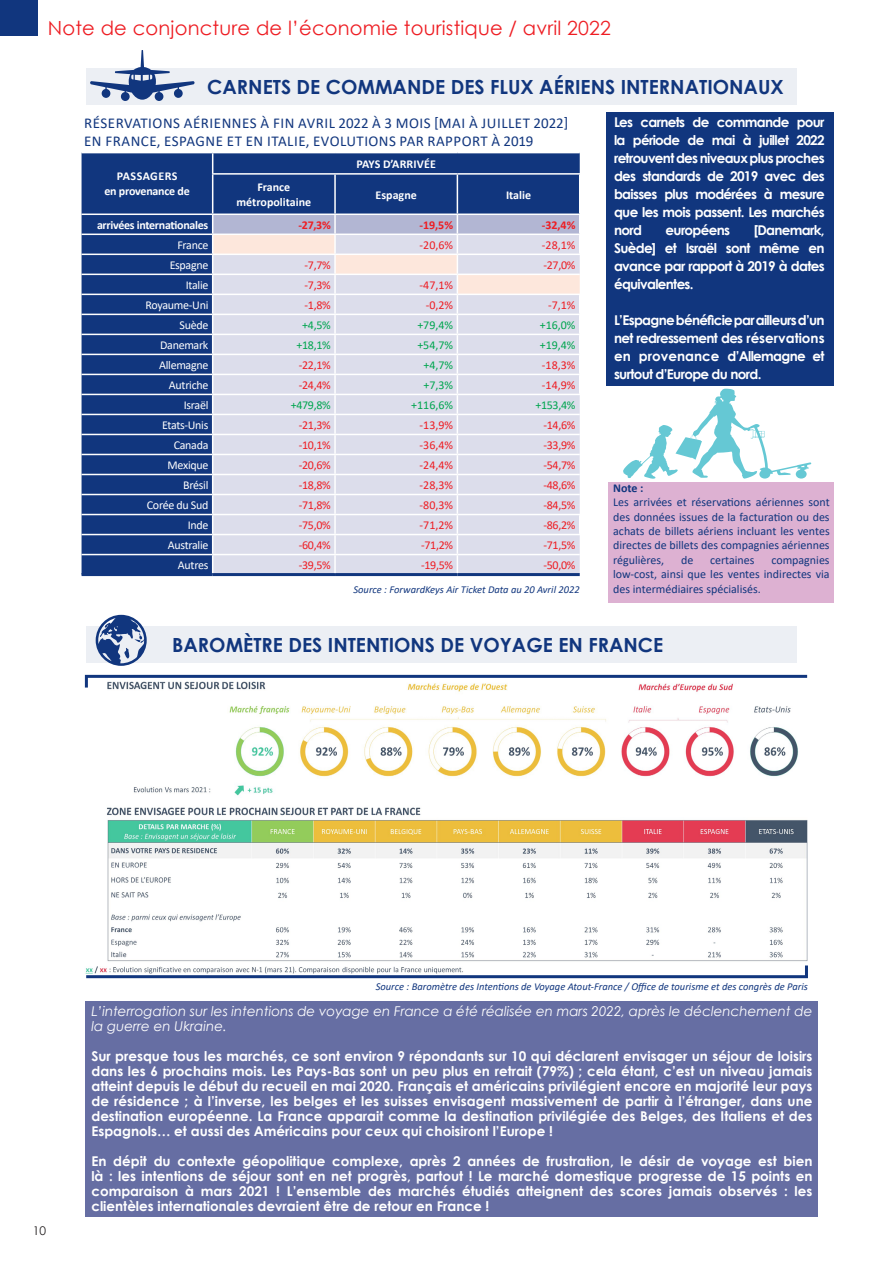
<style>
.page{position:relative;width:893px;height:1263px;background:#fff}
.page>*{position:absolute;margin:0;border:0;box-sizing:border-box;transform-origin:0 0}
.Titre1{font:700 19.5px "Century Gothic";color:#11367e}
.t1{font:19.5px "Century Gothic";letter-spacing:.01em;color:#ee1d23}
.TitreGraphBleu{font:15px "Calibri";letter-spacing:.035em;color:#11367e}
.Txt_courant{font:700 13.5px/18px "Century Gothic";letter-spacing:-.05em;color:#fff;text-align:justify}
.Txt_courant-2{font:italic 13.5px/15px "Century Gothic";color:#fff}
.Txt_courant-3{font:12px/14.4px "Calibri";color:#11367e;text-align:justify}
.t2{font:12px "Calibri";letter-spacing:-.025em;color:#ee1d23}
.t3{font:12px "Calibri";letter-spacing:-.025em;color:#fff}
.t4{font:12px "Calibri";color:#00a54f}
.Titre_2_sur_2_lignes{font:700 12px/15px "Calibri";letter-spacing:-.005em;color:#fff;text-align:center}
.Titre_2_sur_2_lignes-2{font:700 12px "Calibri";letter-spacing:-.025em;color:#fff}
.t5{font:700 12px "Calibri";color:#ee1d23}
.Titre_2_sur_2_lignes-3{font:700 12px "Calibri";letter-spacing:.015em;color:#fff}
.Txt_courant-4{font:700 12px "Calibri";color:#11367e}
.t6{font:12px "Century Gothic";color:#231f20}
.Source{font:italic 10.5px "Calibri";color:#11367e}
</style>
<div class="page">
<div style="left:0;top:0;width:38px;height:36px;background:#11367e"></div>
<img style="left:107px;top:690px;width:701px;height:272px">
<div style="left:86px;top:68px;width:710px;height:36px;background:#eceff4"></div>
<div style="left:86px;top:626px;width:710px;height:36px;background:#eceff4"></div>
<svg style="left:84px;top:674px;width:724px;height:16px"></svg>
<svg style="left:96px;top:615px;width:51px;height:51px"></svg>
<svg style="left:90px;top:50px;width:105px;height:51px"></svg>
<div style="left:85px;top:1001px;width:732px;height:216px;background:#666ea3"></div>
<svg style="left:85px;top:965px;width:723px;height:14px"></svg>
<hr style="left:213px;top:573px;width:122px;height:3px;background:#11367e">
<hr style="left:335px;top:573px;width:122px;height:3px;background:#11367e">
<hr style="left:457px;top:573px;width:123px;height:3px;background:#11367e">
<hr style="left:82px;top:573px;width:131px;height:3px;background:#11367e">
<svg style="left:82px;top:153px;width:498px;height:420px;background:#97a4c5"></svg>
<hr style="left:213px;top:534px;width:122px;height:1px;background:#fff">
<hr style="left:335px;top:534px;width:122px;height:1px;background:#fff">
<hr style="left:457px;top:534px;width:123px;height:1px;background:#fff">
<div style="left:606px;top:112px;width:228px;height:274px;background:#11367e"></div>
<svg style="left:623px;top:389px;width:188px;height:90px"></svg>
<div style="left:609px;top:483px;width:225px;height:120px;background:#ddb1d2"></div>
<h1 class="t1" style="left:48px;top:14px;width:565px">Note de conjoncture de l’économie touristique / avril 2022</h1>
<p class="Titre1" style="left:207px;top:72px;width:578px">CARNETS DE COMMANDE DES FLUX AÉRIENS INTERNATIONAUX</p>
<p class="TitreGraphBleu" style="left:84px;top:113px;width:486px">RÉSERVATIONS AÉRIENNES À FIN AVRIL 2022 À 3 MOIS [MAI À JUILLET 2022]</p>
<p class="TitreGraphBleu" style="left:84px;top:131px;width:451px">EN FRANCE, ESPAGNE ET EN ITALIE, EVOLUTIONS PAR RAPPORT À 2019</p>
<p class="Titre_2_sur_2_lignes" style="left:104px;top:169px;width:87px">PASSAGERS<br>en provenance de</p>
<p class="Titre_2_sur_2_lignes" style="left:257px;top:180px;width:34px">France</p>
<p class="Titre_2_sur_2_lignes" style="left:237px;top:194px;width:76px">métropolitaine</p>
<p class="Titre_2_sur_2_lignes-3" style="left:356px;top:155px;width:81px">PAYS D’ARRIVÉE</p>
<p class="Titre_2_sur_2_lignes" style="left:376px;top:187px;width:43px">Espagne</p>
<p class="Titre_2_sur_2_lignes" style="left:506px;top:187px;width:27px">Italie</p>
<p class="Titre_2_sur_2_lignes-2" style="left:97px;top:216px;width:113px">arrivées internationales</p>
<p class="t5" style="left:298px;top:216px;width:34px">-27,3%</p>
<p class="t5" style="left:419px;top:216px;width:35px">-19,5%</p>
<p class="t5" style="left:542px;top:216px;width:35px">-32,4%</p>
<p class="t3" style="left:177px;top:236px;width:33px">France</p>
<p class="t2" style="left:420px;top:236px;width:35px">-20,6%</p>
<p class="t2" style="left:542px;top:236px;width:35px">-28,1%</p>
<p class="t3" style="left:170px;top:256px;width:40px">Espagne</p>
<p class="t2" style="left:305px;top:256px;width:28px">-7,7%</p>
<p class="t2" style="left:543px;top:256px;width:33px">-27,0%</p>
<p class="t3" style="left:186px;top:276px;width:24px">Italie</p>
<p class="t2" style="left:305px;top:276px;width:28px">-7,3%</p>
<p class="t2" style="left:420px;top:276px;width:35px">-47,1%</p>
<p class="t3" style="left:146px;top:297px;width:64px">Royaume-Uni</p>
<p class="t2" style="left:305px;top:297px;width:28px">-1,8%</p>
<p class="t2" style="left:426px;top:297px;width:29px">-0,2%</p>
<p class="t2" style="left:548px;top:297px;width:29px">-7,1%</p>
<p class="t3" style="left:180px;top:317px;width:30px">Suède</p>
<p class="t4" style="left:302px;top:317px;width:30px">+4,5%</p>
<p class="t4" style="left:417px;top:317px;width:37px">+79,4%</p>
<p class="t4" style="left:540px;top:317px;width:37px">+16,0%</p>
<p class="t3" style="left:160px;top:337px;width:50px">Danemark</p>
<p class="t4" style="left:296px;top:337px;width:36px">+18,1%</p>
<p class="t4" style="left:417px;top:337px;width:37px">+54,7%</p>
<p class="t4" style="left:540px;top:337px;width:37px">+19,4%</p>
<p class="t3" style="left:159px;top:357px;width:51px">Allemagne</p>
<p class="t2" style="left:299px;top:357px;width:33px">-22,1%</p>
<p class="t4" style="left:423px;top:357px;width:31px">+4,7%</p>
<p class="t2" style="left:542px;top:357px;width:35px">-18,3%</p>
<p class="t3" style="left:169px;top:377px;width:41px">Autriche</p>
<p class="t2" style="left:299px;top:377px;width:33px">-24,4%</p>
<p class="t4" style="left:423px;top:377px;width:31px">+7,3%</p>
<p class="t2" style="left:542px;top:377px;width:35px">-14,9%</p>
<p class="t3" style="left:184px;top:397px;width:26px">Israël</p>
<p class="t4" style="left:291px;top:397px;width:42px">+479,8%</p>
<p class="t4" style="left:411px;top:397px;width:43px">+116,6%</p>
<p class="t4" style="left:535px;top:397px;width:42px">+153,4%</p>
<p class="t3" style="left:162px;top:417px;width:48px">Etats-Unis</p>
<p class="t2" style="left:299px;top:417px;width:33px">-21,3%</p>
<p class="t2" style="left:420px;top:417px;width:35px">-13,9%</p>
<p class="t2" style="left:543px;top:417px;width:33px">-14,6%</p>
<p class="t3" style="left:174px;top:437px;width:36px">Canada</p>
<p class="t2" style="left:299px;top:437px;width:33px">-10,1%</p>
<p class="t2" style="left:420px;top:437px;width:35px">-36,4%</p>
<p class="t2" style="left:543px;top:437px;width:33px">-33,9%</p>
<p class="t3" style="left:168px;top:457px;width:42px">Mexique</p>
<p class="t2" style="left:299px;top:457px;width:33px">-20,6%</p>
<p class="t2" style="left:420px;top:457px;width:35px">-24,4%</p>
<p class="t2" style="left:543px;top:457px;width:33px">-54,7%</p>
<p class="t3" style="left:183px;top:477px;width:27px">Brésil</p>
<p class="t2" style="left:299px;top:477px;width:33px">-18,8%</p>
<p class="t2" style="left:420px;top:477px;width:35px">-28,3%</p>
<p class="t2" style="left:543px;top:477px;width:33px">-48,6%</p>
<p class="t3" style="left:147px;top:497px;width:63px">Corée du Sud</p>
<p class="t2" style="left:299px;top:497px;width:33px">-71,8%</p>
<p class="t2" style="left:420px;top:497px;width:35px">-80,3%</p>
<p class="t2" style="left:543px;top:497px;width:33px">-84,5%</p>
<p class="t3" style="left:188px;top:517px;width:22px">Inde</p>
<p class="t2" style="left:299px;top:517px;width:33px">-75,0%</p>
<p class="t2" style="left:420px;top:517px;width:35px">-71,2%</p>
<p class="t2" style="left:543px;top:517px;width:33px">-86,2%</p>
<p class="t3" style="left:168px;top:537px;width:42px">Australie</p>
<p class="t2" style="left:299px;top:537px;width:33px">-60,4%</p>
<p class="t2" style="left:421px;top:537px;width:33px">-71,2%</p>
<p class="t2" style="left:543px;top:537px;width:33px">-71,5%</p>
<p class="t3" style="left:178px;top:557px;width:32px">Autres</p>
<p class="t2" style="left:299px;top:557px;width:33px">-39,5%</p>
<p class="t2" style="left:421px;top:557px;width:33px">-19,5%</p>
<p class="t2" style="left:543px;top:557px;width:33px">-50,0%</p>
<p class="Txt_courant" style="left:614px;top:113px;width:212px">Les carnets de commande pour la période de mai à juillet 2022 retrouvent des niveaux plus proches des standards de 2019 avec des baisses plus modérées à mesure que les mois passent. Les marchés nord</p>
<p class="Txt_courant" style="left:666px;top:221px;width:66px">européens</p>
<p class="Txt_courant" style="left:614px;top:221px;width:212px;text-indent:140px">[Danemark, Suède] et Israël sont même en avance par rapport à 2019 à dates équivalentes.</p>
<p class="Txt_courant" style="left:614px;top:311px;width:212px">L’Espagne bénéficie par ailleurs d’un net redressement des réservations en provenance d’Allemagne et surtout d’Europe du nord.</p>
<p class="Txt_courant-4" style="left:613px;top:479px;width:32px">Note :</p>
<p class="Txt_courant-3" style="left:613px;top:495px;width:218px">Les arrivées et réservations aériennes sont des données issues de la facturation ou des achats de billets aériens incluant les ventes directes de billets des compagnies aériennes régulières,</p>
<p class="Txt_courant-3" style="left:681px;top:552px;width:14px">de</p>
<p class="Txt_courant-3" style="left:710px;top:552px;width:46px">certaines</p>
<p class="Txt_courant-3" style="left:613px;top:552px;width:218px;text-align:right">compagnies<br>low‑cost, ainsi que les ventes indirectes via</p>
<p class="Source" style="left:353px;top:582px;width:228px">Source : ForwardKeys Air Ticket Data au 20 Avril 2022</p>
<p class="Txt_courant-3" style="left:613px;top:581px;width:149px">des intermédiaires spécialisés.</p>
<p class="Titre1" style="left:172px;top:630px;width:493px">BAROMÈTRE DES INTENTIONS DE VOYAGE EN FRANCE</p>
<p class="t6" style="left:33px;top:1222px;width:15px">10</p>
<p class="Source" style="left:376px;top:979px;width:434px">Source : Baromètre des Intentions de Voyage Atout-France / Office de tourisme et des congrès de Paris</p>
<p class="Txt_courant-2" style="left:91px;top:1003px;width:723px">L’interrogation sur les intentions de voyage en France a été réalisée en mars 2022, après le déclenchement de la guerre en Ukraine.</p>
<p class="Txt_courant" style="left:91px;top:1048px;width:723px;line-height:15px">Sur presque tous les marchés, ce sont environ 9 répondants sur 10 qui déclarent envisager un séjour de loisirs dans les 6 prochains mois. Les Pays-Bas sont un peu plus en retrait (79%) ; cela étant, c’est un niveau jamais atteint depuis le début du recueil en mai 2020. Français et américains privilégient encore en majorité leur pays de résidence ; à l’inverse, les belges et les suisses envisagent massivement de partir à l’étranger, dans une destination européenne. La France apparait comme la destination privilégiée des Belges, des Italiens et des Espagnols… et aussi des Américains pour ceux qui choisiront l’Europe !</p>
<p class="Txt_courant" style="left:91px;top:1153px;width:722px;line-height:15px">En dépit du contexte géopolitique complexe, après 2 années de frustration, le désir de voyage est bien là : les intentions de séjour sont en net progrès, partout ! Le marché domestique progresse de 15 points en comparaison à mars 2021 ! L’ensemble des marchés étudiés atteignent des scores jamais observés : les clientèles internationales devraient être de retour en France !</p>
</div>
